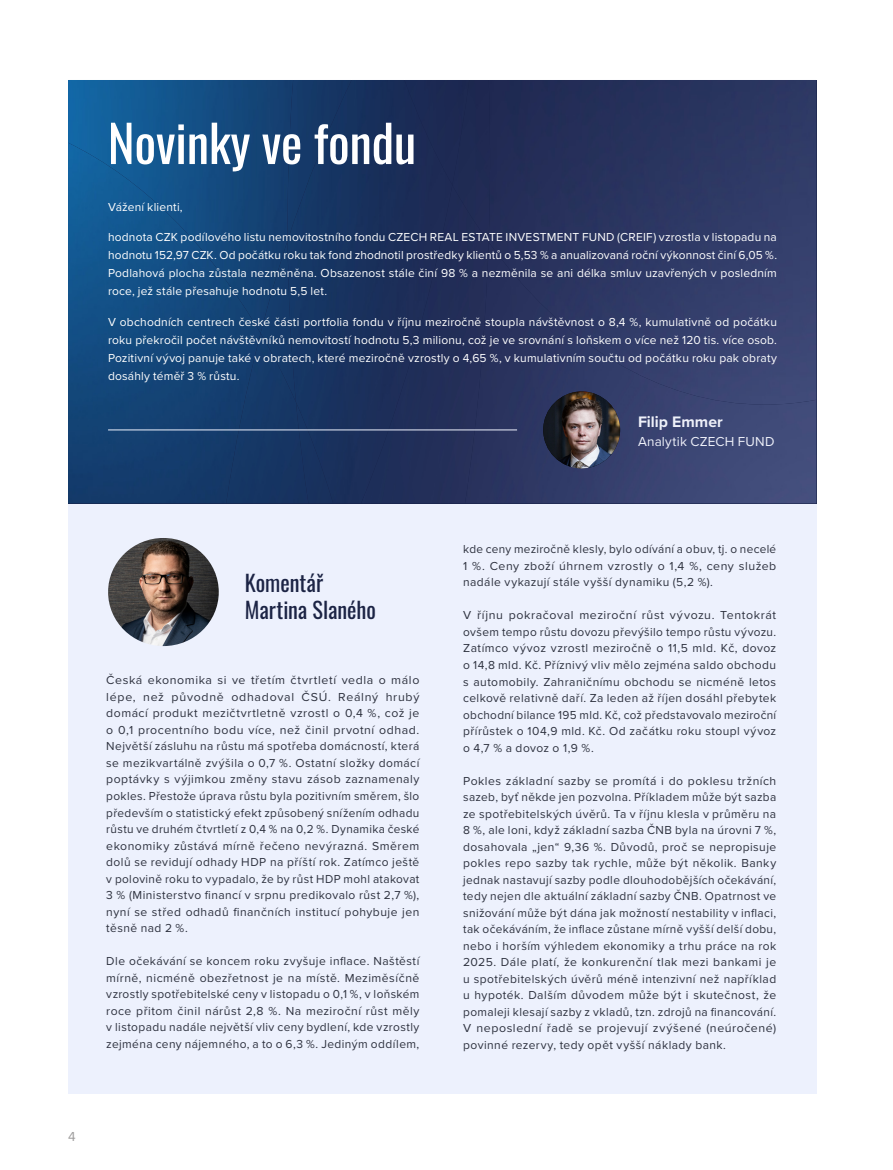
<style>
.page{position:relative;width:893px;height:1170px;background:#fff}
.page>*{position:absolute;margin:0;border:0;box-sizing:border-box;transform-origin:0 0}
.t1{font:51px "Oswald";letter-spacing:-.005em;color:#fff}
.t2{font:22.5px/27px "Oswald";letter-spacing:-.005em;color:#1c2445}
.t3{font:700 15.75px "Proxima Nova";color:#eef0f9}
.t4{font:13.5px "Proxima Nova";letter-spacing:.015em;color:#eef0f9}
.t5{font:13.5px "Proxima Nova";color:#9d9c9c}
.t6{font:12px/16.5px "Proxima Nova";letter-spacing:.035em;color:#2e323f;text-align:justify}
.t7{font:12px/18px "Proxima Nova";letter-spacing:.015em;color:#fff;text-align:justify}
</style>
<div class="page">
<div style="left:68px;top:480px;width:748px;height:613px;background:#edf1fd"></div>
<img style="left:68px;top:80px;width:219px;height:160px">
<div style="left:261px;top:240px;width:27px;height:93px;background:#153c6d"></div>
<img style="left:489px;top:404px;width:327px;height:99px">
<img style="left:489px;top:80px;width:327px;height:324px">
<div style="left:452px;top:242px;width:37px;height:261px;background:#262f59"></div>
<div style="left:452px;top:80px;width:38px;height:162px;background:#1f2b53"></div>
<img style="left:288px;top:80px;width:164px;height:423px">
<div style="left:404px;top:80px;width:65px;height:105px;background:#1c2a54"></div>
<img style="left:68px;top:143px;width:193px;height:360px">
<img style="left:226px;top:333px;width:82px;height:170px">
<div style="left:296px;top:402px;width:37px;height:101px;background:#18325f"></div>
<img style="left:108px;top:538px;width:111px;height:108px">
<img style="left:543px;top:391px;width:77px;height:77px;border-radius:38px">
<hr style="left:108px;top:429px;width:409px;height:1px;background:#edf1fd">
<h1 class="t1" style="left:108px;top:98px;width:310px">Novinky ve fondu</h1>
<p class="t7" style="left:108px;top:197px;width:76px">Vážení klienti,</p>
<p class="t7" style="left:108px;top:228px;width:670px">hodnota CZK podílového listu nemovitostního fondu CZECH REAL ESTATE INVESTMENT FUND (CREIF) vzrostla v listopadu na hodnotu 152,97 CZK. Od počátku roku tak fond zhodnotil prostředky klientů o 5,53 % a anualizovaná roční výkonnost činí 6,05 %.<br>Podlahová plocha zůstala nezměněna. Obsazenost stále činí 98 % a nezměnila se ani délka smluv uzavřených v posledním roce, jež stále přesahuje hodnotu 5,5 let.</p>
<p class="t7" style="left:108px;top:312px;width:670px">V obchodních centrech české části portfolia fondu v říjnu meziročně stoupla návštěvnost o 8,4 %, kumulativně od počátku roku překročil počet návštěvníků nemovitostí hodnotu 5,3 milionu, což je ve srovnání s loňskem o více než 120 tis. více osob.<br>Pozitivní vývoj panuje také v obratech, které meziročně vzrostly o 4,65 %, v kumulativním součtu od počátku roku pak obraty dosáhly téměř 3 % růstu.</p>
<h3 class="t3" style="left:638px;top:410px;width:86px">Filip Emmer</h3>
<p class="t4" style="left:638px;top:431px;width:138px">Analytik CZECH FUND</p>
<h2 class="t2" style="left:245px;top:567px;width:132px">Komentář<br>Martina Slaného</h2>
<p class="t6" style="left:106px;top:671px;width:315px">Česká ekonomika si ve třetím čtvrtletí vedla o málo lépe, než původně odhadoval ČSÚ. Reálný hrubý domácí produkt mezičtvrtletně vzrostl o 0,4 %, což je o 0,1 procentního bodu více, než činil prvotní odhad.<br>Největší zásluhu na růstu má spotřeba domácností, která se mezikvartálně zvýšila o 0,7 %. Ostatní složky domácí poptávky s výjimkou změny stavu zásob zaznamenaly pokles. Přestože úprava růstu byla pozitivním směrem, šlo především o statistický efekt způsobený snížením odhadu růstu ve druhém čtvrtletí z 0,4 % na 0,2 %. Dynamika české ekonomiky zůstává mírně řečeno nevýrazná. Směrem dolů se revidují odhady HDP na příští rok. Zatímco ještě v polovině roku to vypadalo, že by růst HDP mohl atakovat 3 % (Ministerstvo financí v srpnu predikovalo růst 2,7 %), nyní se střed odhadů finančních institucí pohybuje jen těsně nad 2 %.</p>
<p class="t6" style="left:106px;top:952px;width:315px">Dle očekávání se koncem roku zvyšuje inflace. Naštěstí mírně, nicméně obezřetnost je na místě. Meziměsíčně vzrostly spotřebitelské ceny v listopadu o 0,1 %, v loňském roce přitom činil nárůst 2,8 %. Na meziroční růst měly v listopadu nadále největší vliv ceny bydlení, kde vzrostly zejména ceny nájemného, a to o 6,3 %. Jediným oddílem,</p>
<p class="t5" style="left:68px;top:1125px;width:9px">4</p>
<p class="t6" style="left:463px;top:540px;width:315px">kde ceny meziročně klesly, bylo odívání a obuv, tj. o necelé 1 %. Ceny zboží úhrnem vzrostly o 1,4 %, ceny služeb nadále vykazují stále vyšší dynamiku (5,2 %).</p>
<p class="t6" style="left:463px;top:606px;width:315px">V říjnu pokračoval meziroční růst vývozu. Tentokrát ovšem tempo růstu dovozu převýšilo tempo růstu vývozu.<br>Zatímco vývoz vzrostl meziročně o 11,5 mld. Kč, dovoz o 14,8 mld. Kč. Příznivý vliv mělo zejména saldo obchodu s automobily. Zahraničnímu obchodu se nicméně letos celkově relativně daří. Za leden až říjen dosáhl přebytek obchodní bilance 195 mld. Kč, což představovalo meziroční přírůstek o 104,9 mld. Kč. Od začátku roku stoupl vývoz o 4,7 % a dovoz o 1,9 %.</p>
<p class="t6" style="left:463px;top:771px;width:315px">Pokles základní sazby se promítá i do poklesu tržních sazeb, byť někde jen pozvolna. Příkladem může být sazba ze spotřebitelských úvěrů. Ta v říjnu klesla v průměru na 8 %, ale loni, když základní sazba ČNB byla na úrovni 7 %, dosahovala „jen“ 9,36 %. Důvodů, proč se nepropisuje pokles repo sazby tak rychle, může být několik. Banky jednak nastavují sazby podle dlouhodobějších očekávání, tedy nejen dle aktuální základní sazby ČNB. Opatrnost ve snižování může být dána jak možností nestability v inflaci, tak očekáváním, že inflace zůstane mírně vyšší delší dobu, nebo i horším výhledem ekonomiky a trhu práce na rok 2025. Dále platí, že konkurenční tlak mezi bankami je u spotřebitelských úvěrů méně intenzivní než například u hypoték. Dalším důvodem může být i skutečnost, že pomaleji klesají sazby z vkladů, tzn. zdrojů na financování.<br>V neposlední řadě se projevují zvýšené (neúročené) povinné rezervy, tedy opět vyšší náklady bank.</p>
</div>
